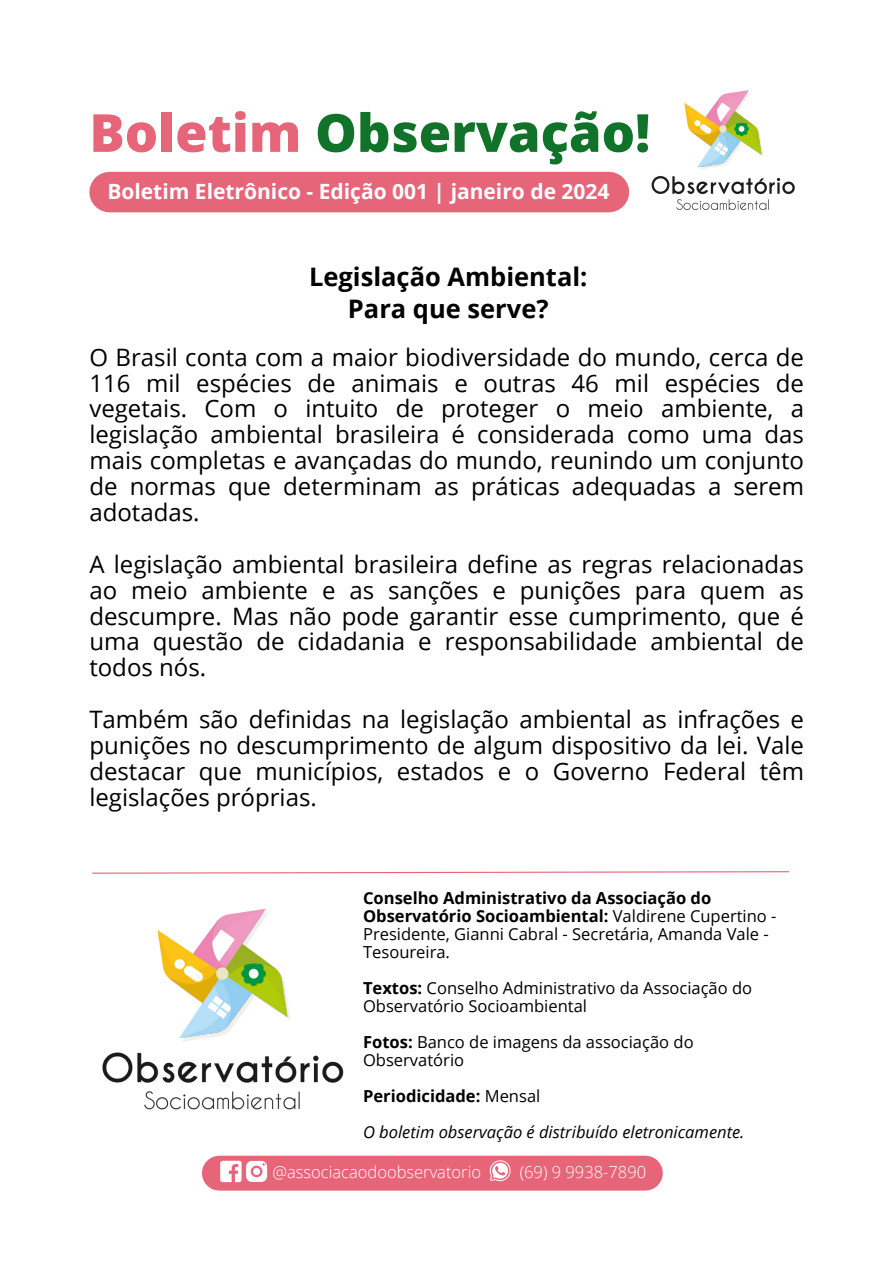
<style>
.page{position:relative;width:893px;height:1264px;background:#fff}
.page>*{position:absolute;margin:0;border:0;box-sizing:border-box;transform-origin:0 0}
.t1{font:800 52.5px "Open Sans";color:#11722a}
.t2{font:700 25.5px/31.5px "Open Sans";color:#000;text-align:center}
.t3{font:24px/25.8px "Open Sans";color:#000;text-align:justify}
.t4{font:700 21px "Open Sans";color:#fff}
.t5{font:16.5px/18px "Open Sans";color:#000}
.t6{font:italic 16.5px "Open Sans";color:#000}
.t7{font:300 16.5px "Open Sans";color:#fff}
.t8{font:700 16.5px "Open Sans";color:#000}
.s1{color:#e76579}
.s2{font-weight:700}
.s3{font-weight:400}
</style>
<div class="page">
<div style="left:110px;top:172px;width:499px;height:40px;background:#e76579"></div>
<img style="left:651px;top:90px;width:144px;height:120px">
<div style="left:219px;top:1155px;width:426px;height:35px;background:#e76579"></div>
<svg style="left:220px;top:1160px;width:47px;height:22px"></svg>
<svg style="left:489px;top:1160px;width:21px;height:21px"></svg>
<img style="left:102px;top:908px;width:242px;height:202px">
<svg style="left:92px;top:871px;width:697px;height:3px"></svg>
<h4 class="t1" style="left:89px;top:96px;width:562px"><span class="s1">Boletim</span> Observação!</h4>
<h2 class="t4" style="left:107px;top:176px;width:503px">Boletim Eletrônico - Edição 001 | janeiro de 2024</h2>
<h3 class="t2" style="left:309px;top:261px;width:280px">Legislação Ambiental:<br>Para que serve?</h3>
<p class="t3" style="left:89px;top:343px;width:716px">O Brasil conta com a maior biodiversidade do mundo, cerca de 116 mil espécies de animais e outras 46 mil espécies de vegetais. Com o intuito de proteger o meio ambiente, a legislação ambiental brasileira é considerada como uma das mais completas e avançadas do mundo, reunindo um conjunto de normas que determinam as práticas adequadas a serem adotadas.</p>
<p class="t3" style="left:89px;top:550px;width:716px">A legislação ambiental brasileira define as regras relacionadas ao meio ambiente e as sanções e punições para quem as descumpre. Mas não pode garantir esse cumprimento, que é uma questão de cidadania e responsabilidade ambiental de todos nós.</p>
<p class="t3" style="left:89px;top:705px;width:716px">Também são definidas na legislação ambiental as infrações e punições no descumprimento de algum dispositivo da lei. Vale destacar que municípios, estados e o Governo Federal têm legislações próprias.</p>
<p class="t5" style="left:363px;top:888px;width:415px"><span class="s2">Conselho Administrativo da Associação do Observatório Socioambiental:</span> Valdirene Cupertino - Presidente, Gianni Cabral - Secretária, Amanda Vale - Tesoureira.</p>
<p class="t5" style="left:363px;top:978px;width:390px"><span class="s2">Textos:</span> Conselho Administrativo da Associação do<br>Observatório Socioambiental</p>
<p class="t5" style="left:363px;top:1032px;width:332px"><span class="s2">Fotos:</span> Banco de imagens da associação do<br>Observatório</p>
<p class="t8" style="left:363px;top:1084px;width:179px">Periodicidade: <span class="s3">Mensal</span></p>
<p class="t6" style="left:363px;top:1120px;width:383px">O boletim observação é distribuído eletronicamente.</p>
<h3 class="t7" style="left:272px;top:1159px;width:210px">@associacaodoobservatorio</h3>
<h3 class="t7" style="left:519px;top:1159px;width:128px">(69) 9 9938-7890</h3>
</div>
